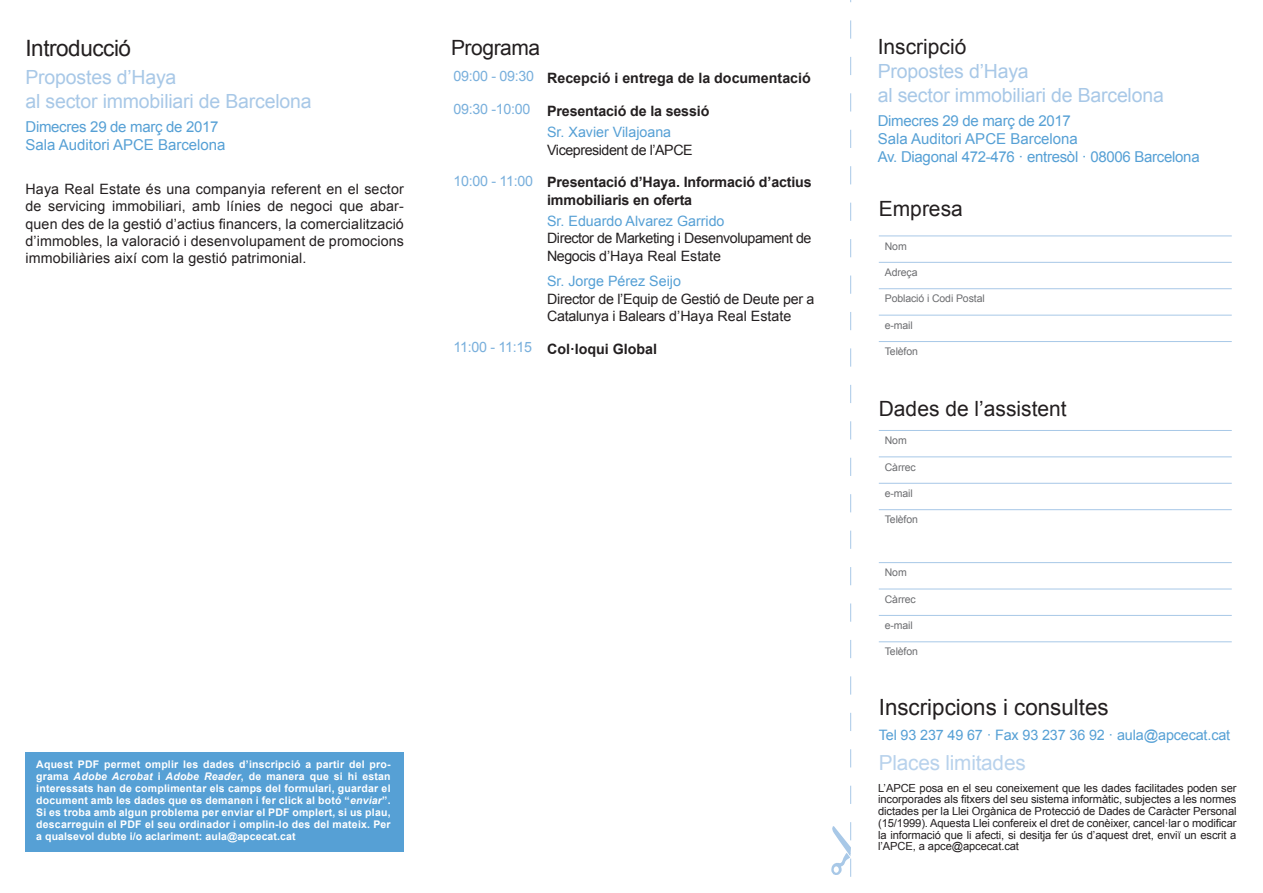
<style>
.page{position:relative;width:1263px;height:893px;background:#fff}
.page>*{position:absolute;margin:0;border:0;box-sizing:border-box;transform-origin:0 0}
.t1{font:22.5px "Arial";letter-spacing:-.02em;color:#231f20}
.t2{font:22.35px "Arial";color:#231f20}
.t3{font:21px "Arial";color:#231f20}
.t4{font:20.7px "Arial";letter-spacing:-.01em;color:#b8d2ec}
.t5{font:19.5px/24px "Arial";letter-spacing:-.01em;color:#a8c8e7}
.t6{font:15px/18px "Arial";letter-spacing:-.02em;color:#56a0d5}
.t7{font:15px/18px "Arial";color:#56a0d5}
.t8{font:14.4px "Arial";letter-spacing:-.01em;color:#56a0d5}
.t9{font:14.25px/17.2px "Arial";letter-spacing:-.02em;color:#231f20}
.t10{font:700 14.25px/21.5px "Arial";letter-spacing:-.01em;color:#231f20}
.t11{font:14.25px "Arial";color:#56a0d5}
.t12{font:11.25px/11.7px "Arial";letter-spacing:-.01em;color:#231f20;text-align:justify}
.t13{font:700 10.5px/12px "Arial";letter-spacing:.01em;color:#fff;text-align:justify}
.t14{font:10.5px "Arial";letter-spacing:-.01em;color:#6c6d70}
.s1{font-style:italic}
.s2{font-weight:400;color:#78afdc}
.s3{font-weight:400;color:#56a0d5}
</style>
<div class="page">
<svg style="left:831px;top:0;width:21px;height:877px"></svg>
<div style="left:833px;top:866px;width:6px;height:7px;background:#fff;border-radius:50%"></div>
<div style="left:832px;top:865px;width:8px;height:9px;border:2px solid #a8c8e7;border-radius:50%"></div>
<div style="left:26px;top:752px;width:378px;height:99px;background:#56a0d5"></div>
<hr style="left:879px;top:236px;width:353px;height:1px;background:#a8c8e7">
<hr style="left:879px;top:262px;width:353px;height:1px;background:#a8c8e7">
<hr style="left:879px;top:288px;width:353px;height:1px;background:#a8c8e7">
<hr style="left:879px;top:315px;width:353px;height:1px;background:#a8c8e7">
<hr style="left:879px;top:341px;width:353px;height:1px;background:#a8c8e7">
<hr style="left:879px;top:430px;width:353px;height:1px;background:#a8c8e7">
<hr style="left:879px;top:456px;width:353px;height:1px;background:#a8c8e7">
<hr style="left:879px;top:483px;width:353px;height:1px;background:#a8c8e7">
<hr style="left:879px;top:509px;width:353px;height:1px;background:#a8c8e7">
<hr style="left:879px;top:562px;width:353px;height:1px;background:#a8c8e7">
<hr style="left:879px;top:589px;width:353px;height:1px;background:#a8c8e7">
<hr style="left:879px;top:615px;width:353px;height:1px;background:#a8c8e7">
<hr style="left:879px;top:641px;width:353px;height:1px;background:#a8c8e7">
<h1 class="t1" style="left:26px;top:33px;width:107px">Introducció</h1>
<h3 class="t5" style="left:26px;top:65px;width:288px">Propostes d’Haya<br>al sector immobiliari de Barcelona</h3>
<p class="t7" style="left:26px;top:118px;width:202px">Dimecres 29 de març de 2017<br>Sala Auditori APCE Barcelona</p>
<p class="t9" style="left:26px;top:181px;width:380px;text-align:justify">Haya Real Estate és una companyia referent en el sector de servicing immobiliari, amb línies de negoci que abar&shy;quen des de la gestió d’actius financers, la comercialització d’immobles, la valoració i desenvolupament de promocions immobiliàries així com la gestió patrimonial.</p>
<p class="t13" style="left:36px;top:759px;width:356px">Aquest PDF permet omplir les dades d’inscripció a partir del pro&shy;grama <span class="s1">Adobe Acrobat</span> i <span class="s1">Adobe Reader</span>, de manera que si hi estan interessats han de complimentar els camps del formulari, guardar el document amb les dades que es demanen i fer click al botó “<span class="s1">enviar</span>”.<br>Si es troba amb algun problema per enviar el PDF omplert, si us plau, descarreguin el PDF el seu ordinador i omplin-lo des del mateix. Per a qualsevol dubte i/o aclariment: aula@apcecat.cat</p>
<h3 class="t3" style="left:451px;top:33px;width:91px">Programa</h3>
<h3 class="t3" style="left:878px;top:33px;width:90px">Inscripció</h3>
<h3 class="t5" style="left:878px;top:59px;width:288px">Propostes d’Haya<br>al sector immobiliari de Barcelona</h3>
<p class="t6" style="left:878px;top:112px;width:323px">Dimecres 29 de març de 2017<br>Sala Auditori APCE Barcelona<br>Av. Diagonal 472-476 · entresòl · 08006 Barcelona</p>
<p class="t10" style="left:454px;top:68px;width:359px"><span class="s2">09:00 - 09:30</span> Recepció i entrega de la documentació</p>
<p class="t10" style="left:547px;top:101px;width:164px;text-indent:-94px"><span class="s2">09:30 -10:00</span> Presentació de la sessió<br><span class="s3">Sr. Xavier Vilajoana</span></p>
<p class="t9" style="left:547px;top:141px;width:145px">Vicepresident de l’APCE</p>
<p class="t10" style="left:547px;top:174px;width:266px;line-height:17.2px;text-indent:-94px"><span class="s2">10:00 - 11:00</span> Presentació d’Haya. Informació d’actius immobiliaris en oferta</p>
<p class="t11" style="left:547px;top:212px;width:179px">Sr. Eduardo Alvarez Garrido</p>
<p class="t9" style="left:547px;top:230px;width:266px">Director de Marketing i Desenvolupament de<br>Negocis d’Haya Real Estate</p>
<p class="t11" style="left:547px;top:272px;width:135px">Sr. Jorge Pérez Seijo</p>
<p class="t9" style="left:547px;top:290px;width:269px">Director de l’Equip de Gestió de Deute per a<br>Catalunya i Balears d’Haya Real Estate</p>
<p class="t10" style="left:454px;top:338px;width:205px"><span class="s2">11:00 - 11:15</span> Col·loqui Global</p>
<h3 class="t3" style="left:879px;top:195px;width:86px">Empresa</h3>
<p class="t14" style="left:885px;top:239px;width:23px">Nom</p>
<p class="t14" style="left:885px;top:265px;width:34px">Adreça</p>
<p class="t14" style="left:885px;top:292px;width:101px">Població i Codi Postal</p>
<p class="t14" style="left:885px;top:318px;width:30px">e-mail</p>
<p class="t14" style="left:885px;top:345px;width:35px">Telèfon</p>
<h3 class="t3" style="left:879px;top:395px;width:189px">Dades de l’assistent</h3>
<p class="t14" style="left:885px;top:434px;width:23px">Nom</p>
<p class="t14" style="left:885px;top:460px;width:32px">Càrrec</p>
<p class="t14" style="left:885px;top:486px;width:30px">e-mail</p>
<p class="t14" style="left:885px;top:513px;width:35px">Telèfon</p>
<p class="t14" style="left:885px;top:566px;width:23px">Nom</p>
<p class="t14" style="left:885px;top:592px;width:32px">Càrrec</p>
<p class="t14" style="left:885px;top:618px;width:30px">e-mail</p>
<p class="t14" style="left:885px;top:645px;width:35px">Telèfon</p>
<h2 class="t2" style="left:879px;top:692px;width:231px">Inscripcions i consultes</h2>
<p class="t8" style="left:879px;top:726px;width:353px">Tel 93 237 49 67 · Fax 93 237 36 92 · aula@apcecat.cat</p>
<h3 class="t4" style="left:879px;top:749px;width:148px">Places limitades</h3>
<p class="t12" style="left:878px;top:782px;width:360px">L’APCE posa en el seu coneixement que les dades facilitades poden ser incorporades als fitxers del seu sistema informàtic, subjectes a les normes dictades per la Llei Orgànica de Protecció de Dades de Caràcter Personal (15/1999). Aquesta Llei confereix el dret de conèixer, cancel·lar o modificar la informació que li afecti, si desitja fer ús d’aquest dret, enviï un escrit a l’APCE, a apce@apcecat.cat</p>
</div>
